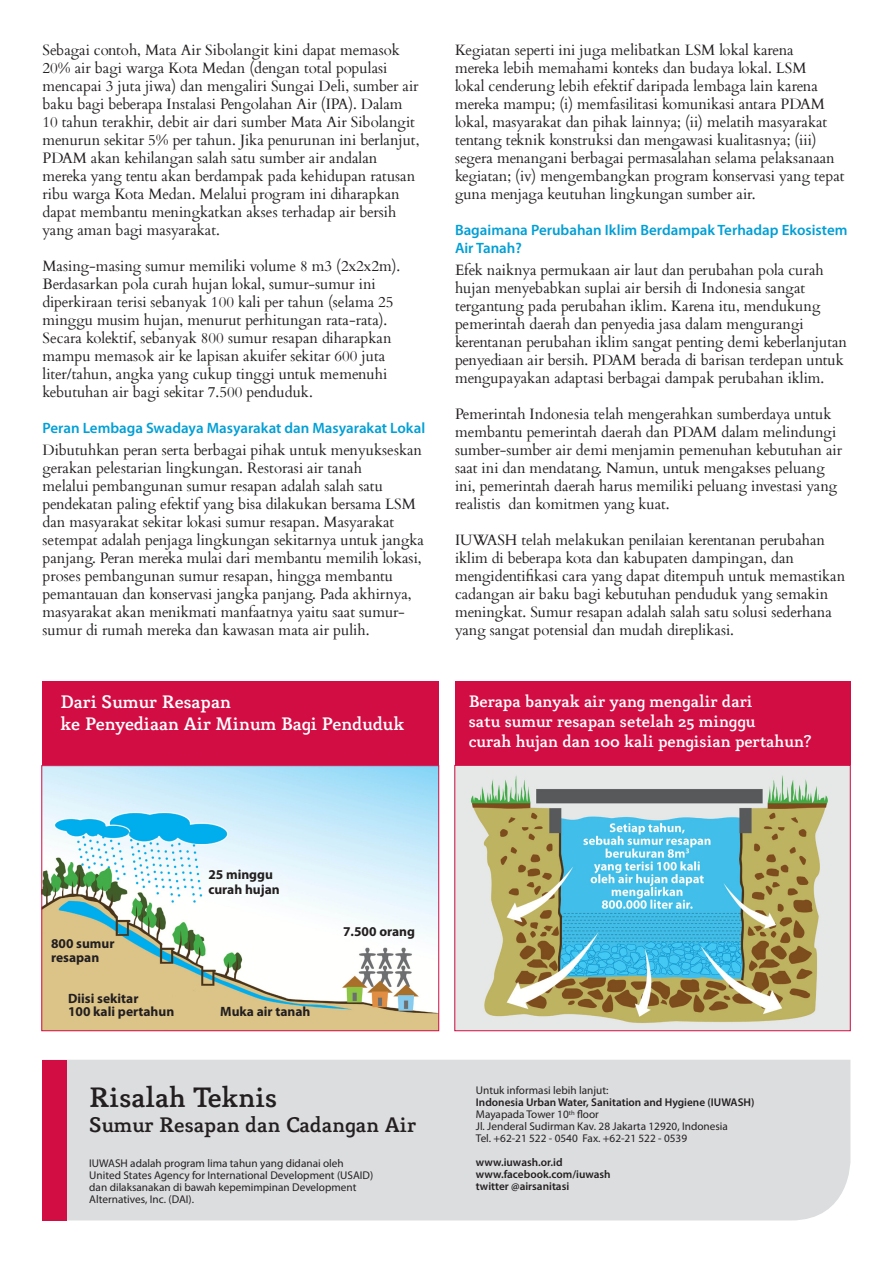
<style>
.page{position:relative;width:893px;height:1263px;background:#fff}
.page>*{position:absolute;margin:0;border:0;box-sizing:border-box;transform-origin:0 0}
.t1{font:500 27.9px "Mido";color:#231f20}
.t2{font:500 21px "Mido";color:#231f20}
.t3{font:500 18px "Mido";color:#fff}
.t4{font:500 16.5px/19.8px "Mido";color:#fff}
.t5{font:15px/18px "Cardo";color:#231f20}
.Paragraph_Title{font:600 15px/18px "Myriad Pro";color:#009fd6}
.t6{font:700 13.5px/13.5px "Myriad Pro";color:#231f20}
.t7{font:11.25px/12px "Myriad Pro";color:#231f20}
.t8{font:600 11.25px "Myriad Pro";color:#231f20}
</style>
<div class="page">
<div style="left:67px;top:1060px;width:783px;height:160px;background:#dcdddf"></div>
<div style="left:43px;top:1060px;width:24px;height:160px;background:#d20d44"></div>
<img style="left:44px;top:767px;width:393px;height:262px">
<div style="left:42px;top:765px;width:397px;height:266px;border:1px solid #d20d44"></div>
<div style="left:42px;top:681px;width:397px;height:84px;background:#d20d44"></div>
<div style="left:455px;top:681px;width:395px;height:84px;background:#d20d44"></div>
<img style="left:457px;top:767px;width:391px;height:262px">
<div style="left:455px;top:765px;width:395px;height:266px;border:1px solid #d20d44"></div>
<p class="t5" style="left:43px;top:40px;width:378px">Sebagai contoh, Mata Air Sibolangit kini dapat memasok 20% air bagi warga Kota Medan (dengan total populasi mencapai 3 juta jiwa) dan mengaliri Sungai Deli, sumber air baku bagi beberapa Instalasi Pengolahan Air (IPA). Dalam 10 tahun terakhir, debit air dari sumber Mata Air Sibolangit menurun sekitar 5% per tahun. Jika penurunan ini berlanjut, PDAM akan kehilangan salah satu sumber air andalan mereka yang tentu akan berdampak pada kehidupan ratusan ribu warga Kota Medan. Melalui program ini diharapkan dapat membantu meningkatkan akses terhadap air bersih yang aman bagi masyarakat.</p>
<p class="t5" style="left:43px;top:256px;width:359px">Masing-masing sumur memiliki volume 8 m3 (2x2x2m).<br>Berdasarkan pola curah hujan lokal, sumur-sumur ini diperkiraan terisi sebanyak 100 kali per tahun (selama 25 minggu musim hujan, menurut perhitungan rata-rata).<br>Secara kolektif, sebanyak 800 sumur resapan diharapkan mampu memasok air ke lapisan akuifer sekitar 600 juta liter/tahun, angka yang cukup tinggi untuk memenuhi kebutuhan air bagi sekitar 7.500 penduduk.</p>
<p class="Paragraph_Title" style="left:43px;top:418px;width:384px">Peran Lembaga Swadaya Masyarakat dan Masyarakat Lokal</p>
<p class="t5" style="left:43px;top:440px;width:381px">Dibutuhkan peran serta berbagai pihak untuk menyukseskan gerakan pelestarian lingkungan. Restorasi air tanah</p>
<p class="t5" style="left:43px;top:476px;width:383px">melalui pembangunan sumur resapan adalah salah satu pendekatan paling efektif yang bisa dilakukan bersama LSM dan masyarakat sekitar lokasi sumur resapan. Masyarakat setempat adalah penjaga lingkungan sekitarnya untuk jangka panjang. Peran mereka mulai dari membantu memilih lokasi, proses pembangunan sumur resapan, hingga membantu pemantauan dan konservasi jangka panjang. Pada akhirnya, masyarakat akan menikmati manfaatnya yaitu saat sumur&shy;sumur di rumah mereka dan kawasan mata air pulih.</p>
<p class="t3" style="left:61px;top:691px;width:172px">Dari Sumur Resapan</p>
<p class="t3" style="left:61px;top:713px;width:345px">ke Penyediaan Air Minum Bagi Penduduk</p>
<p class="t5" style="left:455px;top:40px;width:391px">Kegiatan seperti ini juga melibatkan LSM lokal karena<br>mereka lebih memahami konteks dan budaya lokal. LSM<br>lokal cenderung lebih efektif daripada lembaga lain karena mereka mampu; (i) memfasilitasi komunikasi antara PDAM lokal, masyarakat dan pihak lainnya; (ii) melatih masyarakat tentang teknik konstruksi dan mengawasi kualitasnya; (iii) segera menangani berbagai permasalahan selama pelaksanaan kegiatan; (iv) mengembangkan program konservasi yang tepat guna menjaga keutuhan lingkungan sumber air.</p>
<p class="Paragraph_Title" style="left:455px;top:220px;width:394px">Bagaimana Perubahan Iklim Berdampak Terhadap Ekosistem<br>Air Tanah?</p>
<p class="t5" style="left:455px;top:260px;width:394px">Efek naiknya permukaan air laut dan perubahan pola curah hujan menyebabkan suplai air bersih di Indonesia sangat tergantung pada perubahan iklim. Karena itu, mendukung pemerintah daerah dan penyedia jasa dalam mengurangi kerentanan perubahan iklim sangat penting demi keberlanjutan penyediaan air bersih. PDAM berada di barisan terdepan untuk mengupayakan adaptasi berbagai dampak perubahan iklim.</p>
<p class="t5" style="left:455px;top:404px;width:389px">Pemerintah Indonesia telah mengerahkan sumberdaya untuk membantu pemerintah daerah dan PDAM dalam melindungi sumber-sumber air demi menjamin pemenuhan kebutuhan air saat ini dan mendatang. Namun, untuk mengakses peluang ini, pemerintah daerah harus memiliki peluang investasi yang realistis dan komitmen yang kuat.</p>
<p class="t5" style="left:455px;top:530px;width:392px">IUWASH telah melakukan penilaian kerentanan perubahan iklim di beberapa kota dan kabupaten dampingan, dan mengidentifikasi cara yang dapat ditempuh untuk memastikan cadangan air baku bagi kebutuhan penduduk yang semakin meningkat. Sumur resapan adalah salah satu solusi sederhana yang sangat potensial dan mudah direplikasi.</p>
<p class="t4" style="left:469px;top:692px;width:285px">Berapa banyak air yang mengalir dari</p>
<p class="t4" style="left:469px;top:712px;width:344px">satu sumur resapan setelah 25 minggu<br>curah hujan dan 100 kali pengisian pertahun?</p>
<p class="t6" style="left:51px;top:936px;width:65px">800 sumur resapan</p>
<p class="t6" style="left:68px;top:991px;width:108px">Diisi sekitar<br>100 kali pertahun</p>
<p class="t6" style="left:208px;top:866px;width:73px;line-height:15px">25 minggu curah hujan</p>
<p class="t6" style="left:220px;top:1004px;width:92px">Muka air tanah</p>
<p class="t6" style="left:343px;top:925px;width:73px">7.500 orang</p>
<p class="t1" style="left:89px;top:1081px;width:189px">Risalah Teknis</p>
<p class="t2" style="left:89px;top:1112px;width:328px">Sumur Resapan dan Cadangan Air</p>
<p class="t7" style="left:89px;top:1157px;width:285px">IUWASH adalah program lima tahun yang didanai oleh United States Agency for International Development (USAID) dan dilaksanakan di bawah kepemimpinan Development Alternatives, Inc. (DAI).</p>
<p class="t7" style="left:476px;top:1084px;width:134px">Untuk informasi lebih lanjut:</p>
<p class="t8" style="left:476px;top:1095px;width:280px">Indonesia Urban Water, Sanitation and Hygiene (IUWASH)</p>
<p class="t7" style="left:476px;top:1108px;width:125px">Mayapada Tower 10<sup>th</sup> floor</p>
<p class="t7" style="left:476px;top:1120px;width:254px">Jl. Jenderal Sudirman Kav. 28 Jakarta 12920, Indonesia</p>
<p class="t7" style="left:476px;top:1132px;width:213px">Tel. +62-21 522 - 0540 Fax. +62-21 522 - 0539</p>
<p class="t8" style="left:476px;top:1155px;width:88px">www.iuwash.or.id</p>
<p class="t8" style="left:476px;top:1167px;width:136px">www.facebook.com/iuwash</p>
<p class="t8" style="left:476px;top:1179px;width:95px">twitter @airsanitasi</p>
</div>
